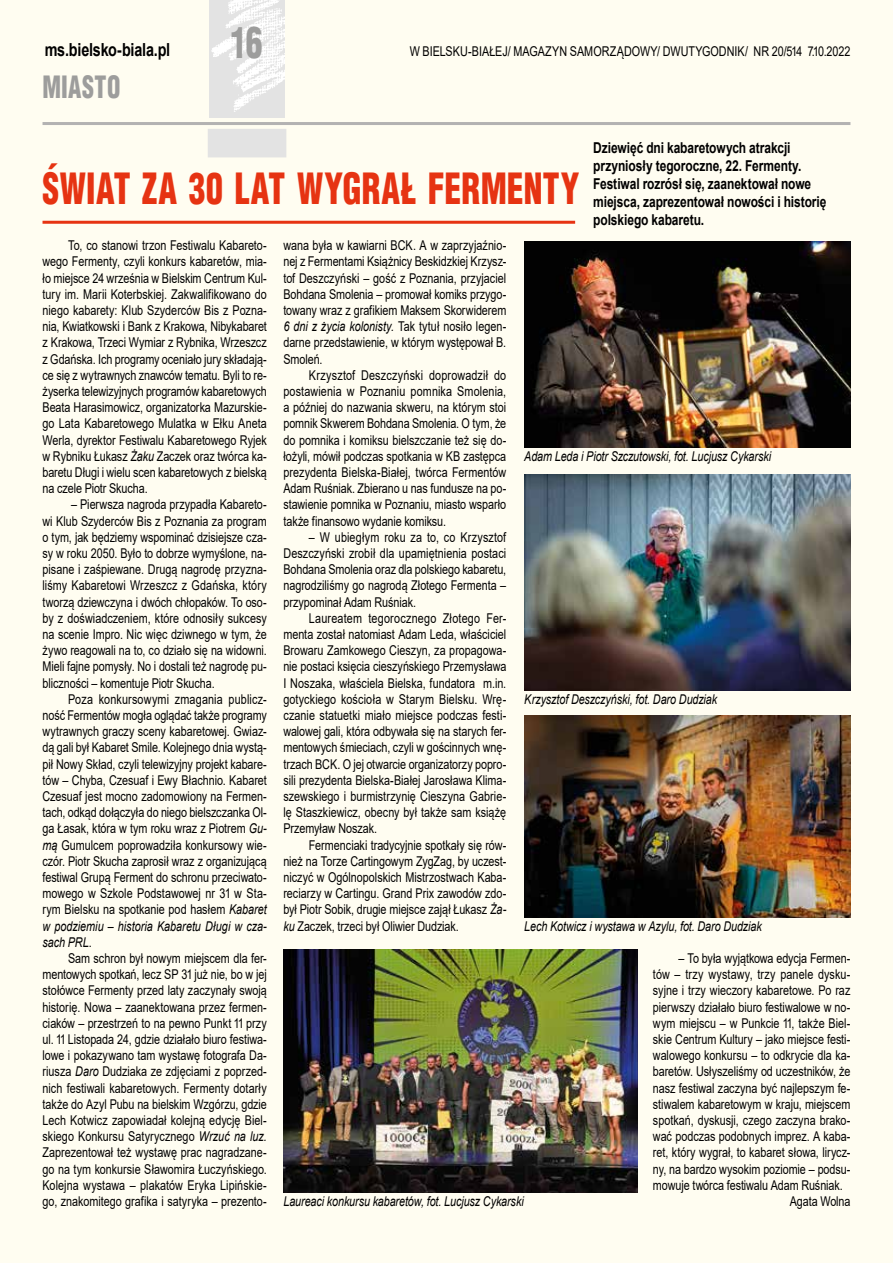
<style>
.page{position:relative;width:893px;height:1263px;background:#fffdf1}
.page>*{position:absolute;margin:0;border:0;box-sizing:border-box;transform-origin:0 0}
.t1{font:900 42px "Switzerland Cond";letter-spacing:.01em;color:#e63312;scale:.8 1}
.t2{font:900 42px "Switzerland Cond";color:#9d9d9c;scale:.8 1}
.t3{font:900 30px "Switzerland Cond";letter-spacing:.02em;color:#9d9d9c;scale:.8 1}
.t4{font:700 18px "Arial";letter-spacing:-.015em;color:#000;scale:.8 1}
.t5{font:700 15px/18px "Arial";letter-spacing:-.005em;color:#000;scale:.8 1}
.t6{font:13.5px/16.2px "Arial";letter-spacing:-.005em;color:#000;text-align:justify;scale:.8 1}
.t7{font:italic 13.5px "Arial";letter-spacing:-.01em;color:#000;scale:.8 1}
.s1{font-style:italic}
</style>
<div class="page">
<hr style="left:43px;top:122px;width:807px;height:3px;background:#b3b2b2">
<img style="left:209px;top:0;width:76px;height:117px">
<div style="left:208px;top:129px;width:78px;height:28px;background:#e3e3e3"></div>
<hr style="left:43px;top:221px;width:532px;height:3px;background:#e63312">
<img style="left:524px;top:241px;width:326px;height:207px">
<img style="left:283px;top:950px;width:355px;height:243px">
<img style="left:524px;top:474px;width:326px;height:217px">
<img style="left:524px;top:716px;width:326px;height:201px">
<h3 class="t4" style="left:45px;top:37px;width:158px">ms.bielsko-biala.pl</h3>
<h2 class="t3" style="left:43px;top:68px;width:99px">MIASTO</h2>
<h1 class="t2" style="left:230px;top:16px;width:42px">16</h1>
<p class="t6" style="left:410px;top:43px;width:552px">W BIELSKU-BIAŁEJ/ MAGAZYN SAMORZĄDOWY/ DWUTYGODNIK/ NR 20/514 7.10.2022</p>
<h1 class="t1" style="left:43px;top:162px;width:673px">ŚWIAT ZA 30 LAT WYGRAŁ FERMENTY</h1>
<p class="t5" style="left:593px;top:139px;width:293px">Dziewięć dni kabaretowych atrakcji przyniosły tegoroczne, 22. Fermenty.<br>Festiwal rozrósł się, zaanektował nowe miejsca, zaprezentował nowości i historię polskiego kabaretu.</p>
<p class="t6" style="left:43px;top:237px;width:282px;text-indent:26px">To, co stanowi trzon Festiwalu Kabareto&shy;wego Fermenty, czyli konkurs kabaretów, mia&shy;ło miejsce 24 września w Bielskim Centrum Kul&shy;tury im. Marii Koterbskiej. Zakwalifikowano do niego kabarety: Klub Szyderców Bis z Pozna&shy;nia, Kwiatkowski i Bank z Krakowa, Nibykabaret z Krakowa, Trzeci Wymiar z Rybnika, Wrzeszcz z Gdańska. Ich programy oceniało jury składają&shy;ce się z wytrawnych znawców tematu. Byli to re&shy;żyserka telewizyjnych programów kabaretowych Beata Harasimowicz, organizatorka Mazurskie&shy;go Lata Kabaretowego Mulatka w Ełku Aneta Werla, dyrektor Festiwalu Kabaretowego Ryjek w Rybniku Łukasz <span class="s1">Żaku</span> Zaczek oraz twórca ka&shy;baretu Długi i wielu scen kabaretowych z bielską na czele Piotr Skucha.</p>
<p class="t6" style="left:43px;top:496px;width:282px;text-indent:29px">– Pierwsza nagroda przypadła Kabareto&shy;wi Klub Szyderców Bis z Poznania za program o tym, jak będziemy wspominać dzisiejsze cza&shy;sy w roku 2050. Było to dobrze wymyślone, na&shy;pisane i zaśpiewane. Drugą nagrodę przyzna&shy;liśmy Kabaretowi Wrzeszcz z Gdańska, który tworzą dziewczyna i dwóch chłopaków. To oso&shy;by z doświadczeniem, które odnosiły sukcesy na scenie Impro. Nic więc dziwnego w tym, że żywo reagowali na to, co działo się na widowni.<br>Mieli fajne pomysły. No i dostali też nagrodę pu&shy;bliczności – komentuje Piotr Skucha.</p>
<p class="t6" style="left:43px;top:691px;width:282px;text-indent:26px">Poza konkursowymi zmagania publicz&shy;ność Fermentów mogła oglądać także programy wytrawnych graczy sceny kabaretowej. Gwiaz&shy;dą gali był Kabaret Smile. Kolejnego dnia wystą&shy;pił Nowy Skład, czyli telewizyjny projekt kabare&shy;tów – Chyba, Czesuaf i Ewy Błachnio. Kabaret Czesuaf jest mocno zadomowiony na Fermen&shy;tach, odkąd dołączyła do niego bielszczanka Ol&shy;ga Łasak, która w tym roku wraz z Piotrem <span class="s1">Gu&shy;mą</span> Gumulcem poprowadziła konkursowy wie&shy;czór. Piotr Skucha zaprosił wraz z organizującą festiwal Grupą Ferment do schronu przeciwato&shy;mowego w Szkole Podstawowej nr 31 w Sta&shy;rym Bielsku na spotkanie pod hasłem <span class="s1">Kabaret w podziemiu – historia Kabaretu Długi w cza&shy;sach PRL</span>.</p>
<p class="t6" style="left:43px;top:950px;width:282px;text-indent:26px">Sam schron był nowym miejscem dla fer&shy;mentowych spotkań, lecz SP 31 już nie, bo w jej stołówce Fermenty przed laty zaczynały swoją historię. Nowa – zaanektowana przez fermen&shy;ciaków – przestrzeń to na pewno Punkt 11 przy ul. 11 Listopada 24, gdzie działało biuro festiwa&shy;lowe i pokazywano tam wystawę fotografa Da&shy;riusza <span class="s1">Daro</span> Dudziaka ze zdjęciami z poprzed&shy;nich festiwali kabaretowych. Fermenty dotarły także do Azyl Pubu na bielskim Wzgórzu, gdzie Lech Kotwicz zapowiadał kolejną edycję Biel&shy;skiego Konkursu Satyrycznego <span class="s1">Wrzuć na luz.<br></span>Zaprezentował też wystawę prac nagradzane&shy;go na tym konkursie Sławomira Łuczyńskiego.<br>Kolejna wystawa – plakatów Eryka Lipińskie&shy;go, znakomitego grafika i satyryka – prezento-</p>
<p class="t6" style="left:283px;top:237px;width:280px">wana była w kawiarni BCK. A w zaprzyjaźnio&shy;nej z Fermentami Książnicy Beskidzkiej Krzysz&shy;tof Deszczyński – gość z Poznania, przyjaciel Bohdana Smolenia – promował komiks przygo&shy;towany wraz z grafikiem Maksem Skorwiderem <span class="s1">6 dni z życia kolonisty.</span> Tak tytuł nosiło legen&shy;darne przedstawienie, w którym występował B.<br>Smoleń.</p>
<p class="t6" style="left:283px;top:367px;width:280px;text-indent:26px">Krzysztof Deszczyński doprowadził do postawienia w Poznaniu pomnika Smolenia, a później do nazwania skweru, na którym stoi pomnik Skwerem Bohdana Smolenia. O tym, że do pomnika i komiksu bielszczanie też się do&shy;łożyli, mówił podczas spotkania w KB zastępca prezydenta Bielska-Białej, twórca Fermentów Adam Ruśniak. Zbierano u nas fundusze na po&shy;stawienie pomnika w Poznaniu, miasto wsparło także finansowo wydanie komiksu.</p>
<p class="t6" style="left:283px;top:529px;width:280px;text-indent:26px">– W ubiegłym roku za to, co Krzysztof Deszczyński zrobił dla upamiętnienia postaci Bohdana Smolenia oraz dla polskiego kabaretu, nagrodziliśmy go nagrodą Złotego Fermenta – przypominał Adam Ruśniak.</p>
<p class="t6" style="left:283px;top:610px;width:280px;text-indent:26px">Laureatem tegorocznego Złotego Fer&shy;menta został natomiast Adam Leda, właściciel Browaru Zamkowego Cieszyn, za propagowa&shy;nie postaci księcia cieszyńskiego Przemysława I Noszaka, właściela Bielska, fundatora m.in. gotyckiego kościoła w Starym Bielsku. Wrę&shy;czanie statuetki miało miejsce podczas festi&shy;walowej gali, która odbywała się na starych fer&shy;mentowych śmieciach, czyli w gościnnych wnę&shy;trzach BCK. O jej otwarcie organizatorzy popro&shy;sili prezydenta Bielska-Białej Jarosława Klima&shy;szewskiego i burmistrzynię Cieszyna Gabrie&shy;lę Staszkiewicz, obecny był także sam książę Przemyław Noszak.</p>
<p class="t6" style="left:283px;top:837px;width:280px;text-indent:26px">Fermenciaki tradycyjnie spotkały się rów&shy;nież na Torze Cartingowym ZygZag, by uczest&shy;niczyć w Ogólnopolskich Mistrzostwach Kaba&shy;reciarzy w Cartingu. Grand Prix zawodów zdo&shy;był Piotr Sobik, drugie miejsce zajął Łukasz <span class="s1">Ża&shy;ku</span> Zaczek, trzeci był Oliwier Dudziak.</p>
<p class="t7" style="left:524px;top:447px;width:310px">Adam Leda i Piotr Szczutowski, fot. Lucjusz Cykarski</p>
<p class="t7" style="left:524px;top:690px;width:243px">Krzysztof Deszczyński, fot. Daro Dudziak</p>
<p class="t7" style="left:524px;top:917px;width:298px">Lech Kotwicz i wystawa w Azylu, fot. Daro Dudziak</p>
<p class="t7" style="left:283px;top:1192px;width:302px">Laureaci konkursu kabaretów, fot. Lucjusz Cykarski</p>
<p class="t6" style="left:678px;top:950px;width:216px">– To była wyjątkowa edycja Fermen-</p>
<p class="t6" style="left:653px;top:966px;width:248px">tów – trzy wystawy, trzy panele dysku-</p>
<p class="t6" style="left:653px;top:982px;width:248px">syjne i trzy wieczory kabaretowe. Po raz</p>
<p class="t6" style="left:653px;top:999px;width:248px">pierwszy działało biuro festiwalowe w no-</p>
<p class="t6" style="left:653px;top:1015px;width:248px">wym miejscu – w Punkcie 11, także Biel-</p>
<p class="t6" style="left:653px;top:1031px;width:248px">skie Centrum Kultury – jako miejsce festi-</p>
<p class="t6" style="left:653px;top:1047px;width:248px">walowego konkursu – to odkrycie dla ka-</p>
<p class="t6" style="left:653px;top:1063px;width:248px">baretów. Usłyszeliśmy od uczestników, że</p>
<p class="t6" style="left:653px;top:1080px;width:248px">nasz festiwal zaczyna być najlepszym fe-</p>
<p class="t6" style="left:653px;top:1096px;width:248px">stiwalem kabaretowym w kraju, miejscem</p>
<p class="t6" style="left:653px;top:1112px;width:248px">spotkań, dyskusji, czego zaczyna brako-</p>
<p class="t6" style="left:653px;top:1128px;width:248px">wać podczas podobnych imprez. A kaba-</p>
<p class="t6" style="left:653px;top:1144px;width:248px">ret, który wygrał, to kabaret słowa, lirycz-</p>
<p class="t6" style="left:653px;top:1161px;width:248px">ny, na bardzo wysokim poziomie – podsu-</p>
<p class="t6" style="left:653px;top:1177px;width:239px">mowuje twórca festiwalu Adam Ruśniak.</p>
<p class="t6" style="left:790px;top:1193px;width:77px">Agata Wolna</p>
</div>
